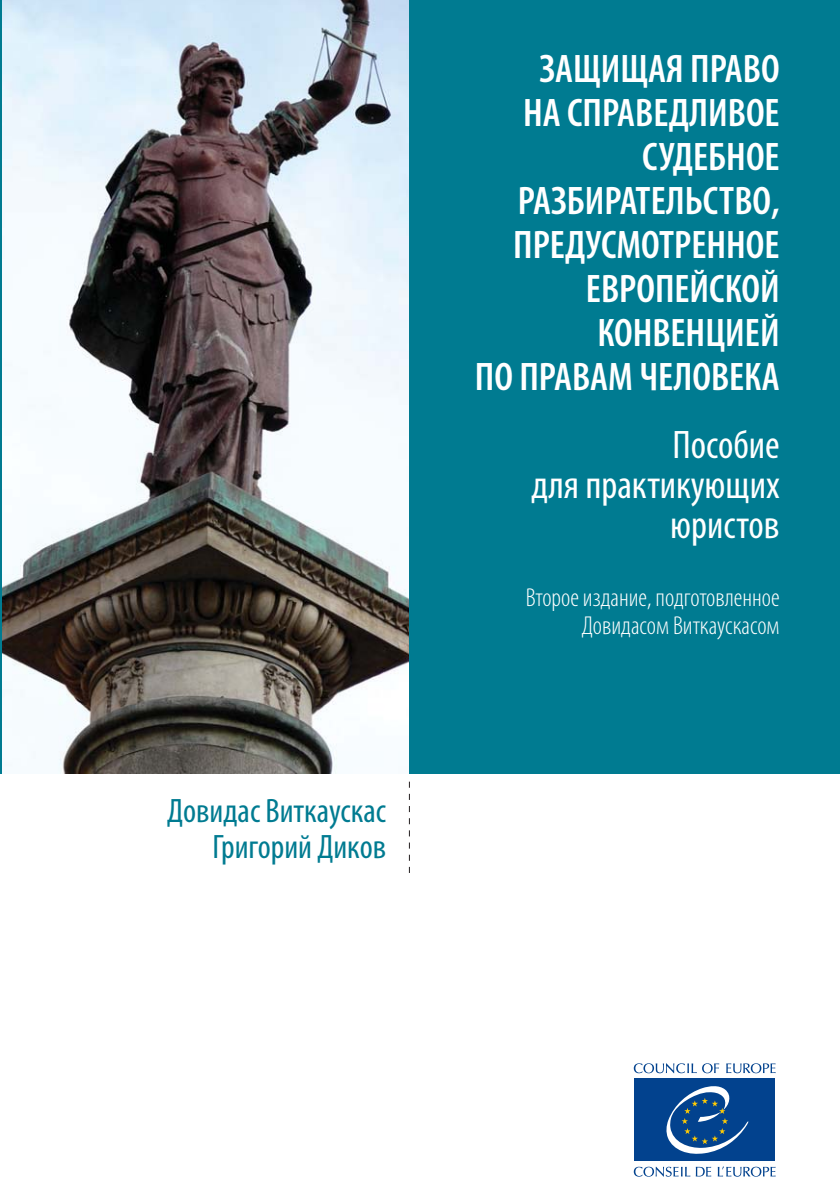
<style>
.page{position:relative;width:840px;height:1191px;background:#fff}
.page>*{position:absolute;margin:0;border:0;box-sizing:border-box;transform-origin:0 0}
.t1{font:600 condensed 40px/44px "Myriad Pro";color:#fff;text-align:right}
.t2{font:condensed 40px/40px "Myriad Pro";color:#fff;text-align:right}
.t3{font:condensed 34px/36px "Myriad Pro";color:#007b91;text-align:right}
.t4{font:300 condensed 26px/28px "Myriad Pro";color:#fff;text-align:right}
</style>
<div class="page">
<div style="left:408px;top:0;width:431px;height:773px;background:#007b91"></div>
<svg style="left:726px;top:1063px;width:49px;height:10px"></svg>
<svg style="left:633px;top:1063px;width:85px;height:10px"></svg>
<svg style="left:717px;top:1166px;width:58px;height:10px"></svg>
<svg style="left:633px;top:1166px;width:77px;height:10px"></svg>
<div style="left:634px;top:1079px;width:140px;height:82px;background:#02428e"></div>
<svg style="left:666px;top:1086px;width:82px;height:68px"></svg>
<img style="left:1px;top:0;width:407px;height:773px">
<hr style="left:0;top:0;width:1px;height:773px;background:#007b91">
<svg style="left:408px;top:782px;width:1px;height:91px"></svg>
<p class="t3" style="left:167px;top:796px;width:220px">Довидас Виткаускас<br>Григорий Диков</p>
<p class="t1" style="left:474px;top:50px;width:306px">ЗАЩИЩАЯ ПРАВО<br>НА СПРАВЕДЛИВОЕ<br>СУДЕБНОЕ<br>РАЗБИРАТЕЛЬСТВО,<br>ПРЕДУСМОТРЕННОЕ<br>ЕВРОПЕЙСКОЙ<br>КОНВЕНЦИЕЙ<br>ПО ПРАВАМ ЧЕЛОВЕКА</p>
<p class="t2" style="left:531px;top:429px;width:249px">Пособие<br>для практикующих юристов</p>
<p class="t4" style="left:525px;top:586px;width:255px">Второе издание, подготовленное<br>Довидасом Виткаускасом</p>
</div>
